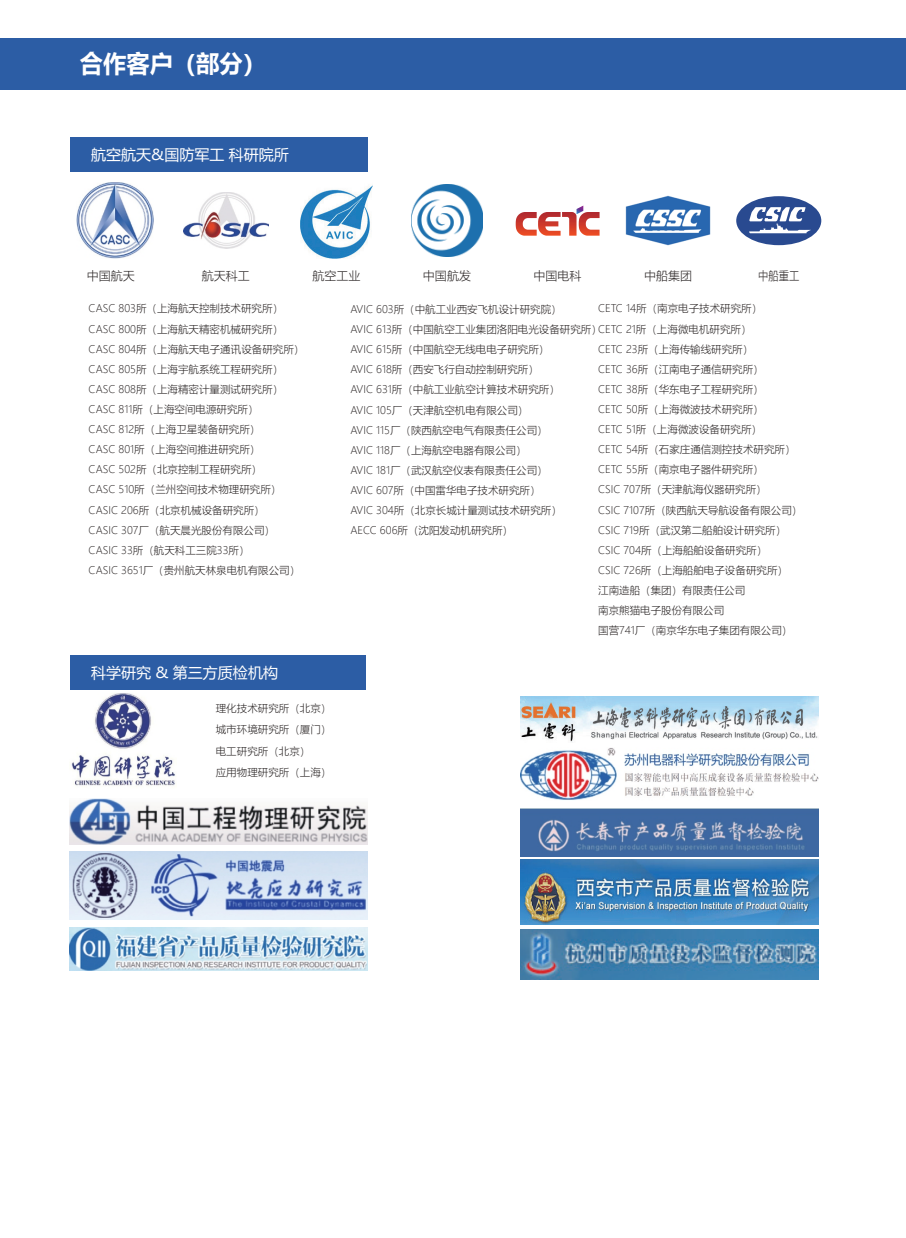
<style>
.page{position:relative;width:906px;height:1238px;background:#fff}
.page>*{position:absolute;margin:0;border:0;box-sizing:border-box;transform-origin:0 0}
.t1{font:700 24px "Microsoft Ya Hei";color:#fff}
.t2{font:15px "Microsoft Ya Hei";color:#fff}
.t3{font:300 12px "Microsoft Ya Hei";color:#241f1f}
.t4{font:300 12px "Microsoft Ya Hei";color:#241f1f;scale:.86 1}
.t5{font:300 10.5px/20.1px "Microsoft Ya Hei";color:#241f1f}
</style>
<div class="page">
<div style="left:0;top:38px;width:906px;height:51px;background:#2c5da5"></div>
<div style="left:70px;top:137px;width:298px;height:34px;background:#2c5da5"></div>
<img style="left:183px;top:193px;width:85px;height:56px">
<img style="left:300px;top:186px;width:72px;height:73px">
<img style="left:625px;top:196px;width:85px;height:49px">
<svg style="left:516px;top:205px;width:83px;height:31px"></svg>
<img style="left:77px;top:183px;width:76px;height:75px">
<svg style="left:736px;top:196px;width:85px;height:49px"></svg>
<img style="left:411px;top:184px;width:72px;height:73px">
<img style="left:521px;top:696px;width:297px;height:46px">
<img style="left:521px;top:748px;width:297px;height:52px">
<img style="left:70px;top:927px;width:297px;height:43px">
<img style="left:71px;top:693px;width:105px;height:94px">
<img style="left:70px;top:798px;width:297px;height:46px">
<img style="left:70px;top:851px;width:297px;height:68px">
<div style="left:70px;top:655px;width:296px;height:34px;background:#2c5da5"></div>
<img style="left:520px;top:929px;width:298px;height:50px">
<img style="left:521px;top:859px;width:297px;height:65px">
<img style="left:520px;top:808px;width:298px;height:48px">
<h1 class="t1" style="left:80px;top:46px;width:188px">合作客户（部分）</h1>
<h2 class="t2" style="left:91px;top:144px;width:199px">航空航天&amp;国防军工 科研院所</h2>
<p class="t3" style="left:87px;top:267px;width:49px">中国航天</p>
<p class="t3" style="left:202px;top:267px;width:49px">航天科工</p>
<p class="t3" style="left:312px;top:267px;width:49px">航空工业</p>
<p class="t3" style="left:533px;top:267px;width:49px">中国电科</p>
<p class="t3" style="left:644px;top:267px;width:49px">中船集团</p>
<p class="t4" style="left:758px;top:267px;width:49px">中船重工</p>
<p class="t5" style="left:598px;top:298px;width:206px">CETC 14所（南京电子技术研究所）<br>CETC 21所（上海微电机研究所）<br>CETC 23所（上海传输线研究所）<br>CETC 36所（江南电子通信研究所）<br>CETC 38所（华东电子工程研究所）<br>CETC 50所（上海微波技术研究所）<br>CETC 51所（上海微波设备研究所）<br>CETC 54所（石家庄通信测控技术研究所）<br>CETC 55所（南京电子器件研究所）<br>CSIC 707所（天津航海仪器研究所）<br>CSIC 7107所（陕西航天导航设备有限公司）<br>CSIC 719所（武汉第二船舶设计研究所）<br>CSIC 704所（上海船舶设备研究所）<br>CSIC 726所（上海船舶电子设备研究所）<br>江南造船（集团）有限责任公司<br>南京熊猫电子股份有限公司<br>国营741厂（南京华东电子集团有限公司）</p>
<p class="t3" style="left:423px;top:267px;width:49px">中国航发</p>
<p class="t5" style="left:89px;top:298px;width:217px">CASC 803所（上海航天控制技术研究所）<br>CASC 800所（上海航天精密机械研究所）<br>CASC 804所（上海航天电子通讯设备研究所）<br>CASC 805所（上海宇航系统工程研究所）<br>CASC 808所（上海精密计量测试研究所）<br>CASC 811所（上海空间电源研究所）<br>CASC 812所（上海卫星装备研究所）<br>CASC 801所（上海空间推进研究所）<br>CASC 502所（北京控制工程研究所）<br>CASC 510所（兰州空间技术物理研究所）<br>CASIC 206所（北京机械设备研究所）<br>CASIC 307厂（航天晨光股份有限公司）<br>CASIC 33所（航天科工三院33所）<br>CASIC 3651厂（贵州航天林泉电机有限公司）</p>
<p class="t5" style="left:350px;top:299px;width:253px">AVIC 603所（中航工业西安飞机设计研究院）<br>AVIC 613所（中国航空工业集团洛阳电光设备研究所）<br>AVIC 615所（中国航空无线电电子研究所）<br>AVIC 618所（西安飞行自动控制研究所）<br>AVIC 631所（中航工业航空计算技术研究所）<br>AVIC 105厂（天津航空机电有限公司）<br>AVIC 115厂（陕西航空电气有限责任公司）<br>AVIC 118厂（上海航空电器有限公司）<br>AVIC 181厂（武汉航空仪表有限责任公司）<br>AVIC 607所（中国雷华电子技术研究所）<br>AVIC 304所（北京长城计量测试技术研究所）<br>AECC 606所（沈阳发动机研究所）</p>
<h2 class="t2" style="left:91px;top:662px;width:188px">科学研究 &amp; 第三方质检机构</h2>
<p class="t5" style="left:216px;top:696px;width:117px;line-height:21.6px">理化技术研究所（北京）城市环境研究所（厦门）电工研究所（北京）<br>应用物理研究所（上海）</p>
</div>
